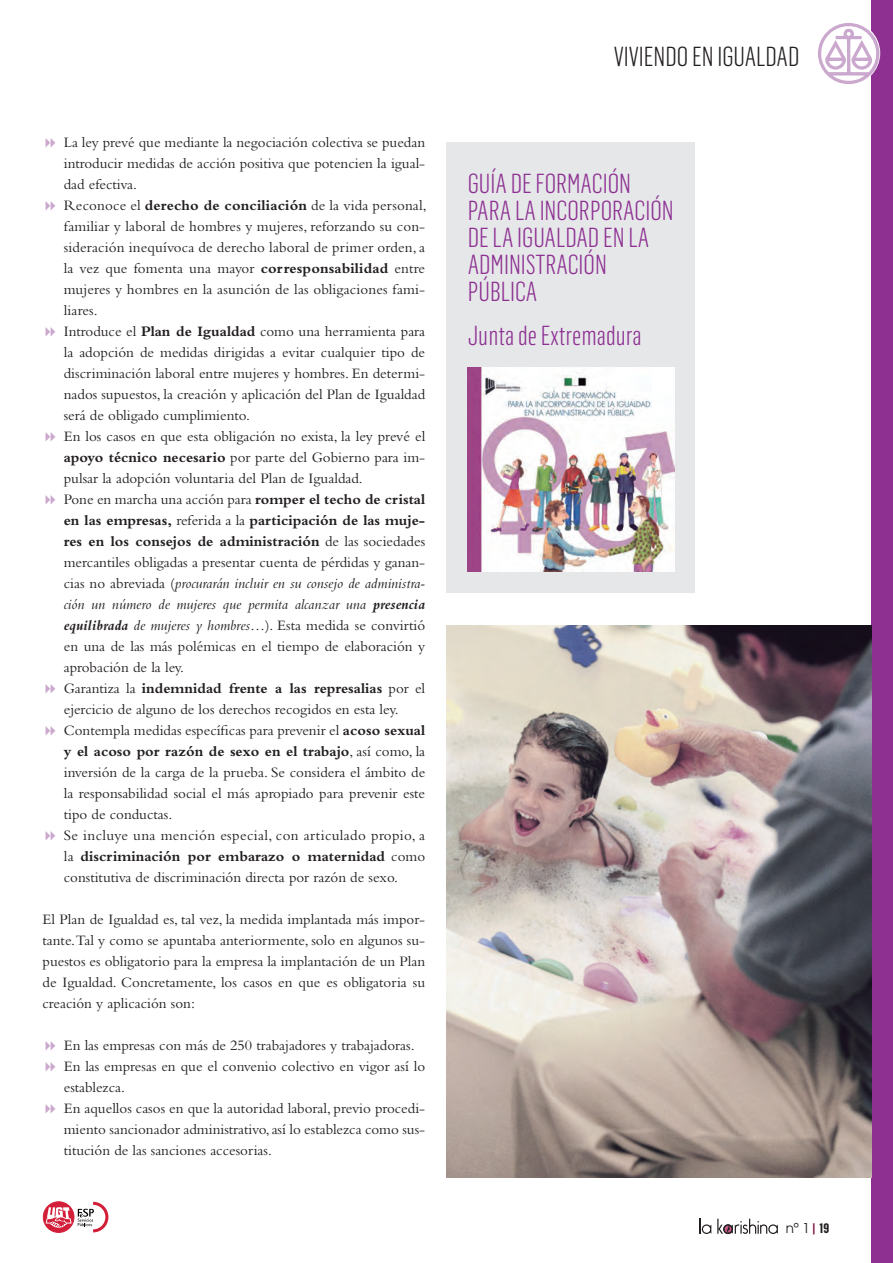
<style>
.page{position:relative;width:893px;height:1263px;background:#fff}
.page>*{position:absolute;margin:0;border:0;box-sizing:border-box;transform-origin:0 0}
.título_despiece{font:300 27px/27px "Flama Condensed";color:#8d3092}
.t1{font:300 27px "Flama Condensed";color:#231f20}
.texto_general{font:15px/21px "Bembo";color:#231f20;text-align:justify}
.t2{font:13.5px "Avant Garde";color:#231f20}
.s1{font-weight:700}
.s2{font-style:italic}
.s3{font-weight:700;font-style:italic}
.s4{font-family:"Flama Condensed";font-weight:900;color:#760a3e}
.s5{font-family:"Flama Condensed";font-weight:700}
</style>
<div class="page">
<div style="left:872px;top:0;width:21px;height:1263px;background:#8d3092"></div>
<svg style="left:43px;top:1201px;width:32px;height:32px"></svg>
<div style="left:43px;top:1201px;width:32px;height:32px;border:1px solid #fff;border-radius:50%"></div>
<div style="left:43px;top:1202px;width:31px;height:30px;background:#d31e39;border-radius:50%"></div>
<div style="left:43px;top:1202px;width:31px;height:30px;border:1px solid #d31e39;border-radius:50%"></div>
<svg style="left:46px;top:1207px;width:26px;height:21px"></svg>
<svg style="left:78px;top:1202px;width:30px;height:30px"></svg>
<svg style="left:700px;top:1219px;width:11px;height:15px"></svg>
<svg style="left:717px;top:1219px;width:61px;height:15px"></svg>
<svg style="left:818px;top:23px;width:61px;height:61px"></svg>
<img style="left:446px;top:625px;width:426px;height:553px">
<div style="left:446px;top:142px;width:248px;height:450px;background:#e6e7e9"></div>
<img style="left:468px;top:367px;width:207px;height:204px">
<p class="texto_general" style="left:64px;top:132px;width:363px">La ley prevé que mediante la negociación colectiva se puedan introducir medidas de acción positiva que potencien la igual&shy;dad efectiva.</p>
<p class="texto_general" style="left:64px;top:195px;width:364px">Reconoce el <span class="s1">derecho de conciliación</span> de la vida personal, familiar y laboral de hombres y mujeres, reforzando su con&shy;sideración inequívoca de derecho laboral de primer orden, a la vez que fomenta una mayor <span class="s1">corresponsabilidad</span> entre mujeres y hombres en la asunción de las obligaciones fami&shy;liares.</p>
<p class="texto_general" style="left:64px;top:321px;width:363px">Introduce el <span class="s1">Plan de Igualdad</span> como una herramienta para la adopción de medidas dirigidas a evitar cualquier tipo de discriminación laboral entre mujeres y hombres. En determi&shy;nados supuestos, la creación y aplicación del Plan de Igualdad será de obligado cumplimiento.</p>
<p class="texto_general" style="left:64px;top:426px;width:363px">En los casos en que esta obligación no exista, la ley prevé el <span class="s1">apoyo técnico necesario</span> por parte del Gobierno para im&shy;pulsar la adopción voluntaria del Plan de Igualdad.</p>
<p class="texto_general" style="left:64px;top:489px;width:363px">Pone en marcha una acción para <span class="s1">romper el techo de cristal en las empresas,</span> referida a la <span class="s1">participación de las muje&shy;res en los consejos de administración</span> de las sociedades mercantiles obligadas a presentar cuenta de pérdidas y ganan&shy;cias no abreviada (<span class="s2">procurarán incluir en su consejo de administra&shy;ción un número de mujeres que permita alcanzar una</span> <span class="s3">presencia equilibrada</span> <span class="s2">de mujeres y hombres…</span>). Esta medida se convirtió en una de las más polémicas en el tiempo de elaboración y aprobación de la ley.</p>
<p class="texto_general" style="left:64px;top:678px;width:363px">Garantiza la <span class="s1">indemnidad frente a las represalias</span> por el ejercicio de alguno de los derechos recogidos en esta ley.</p>
<p class="texto_general" style="left:64px;top:720px;width:363px">Contempla medidas específicas para prevenir el <span class="s1">acoso sexual y el acoso por razón de sexo en el trabajo</span>, así como, la inversión de la carga de la prueba. Se considera el ámbito de la responsabilidad social el más apropiado para prevenir este tipo de conductas.</p>
<p class="texto_general" style="left:64px;top:825px;width:363px">Se incluye una mención especial, con articulado propio, a la <span class="s1">discriminación por embarazo o maternidad</span> como constitutiva de discriminación directa por razón de sexo.</p>
<p class="texto_general" style="left:43px;top:909px;width:384px">El Plan de Igualdad es, tal vez, la medida implantada más impor&shy;tante. Tal y como se apuntaba anteriormente, solo en algunos su&shy;puestos es obligatorio para la empresa la implantación de un Plan de Igualdad. Concretamente, los casos en que es obligatoria su creación y aplicación son:</p>
<p class="texto_general" style="left:64px;top:1035px;width:352px">En las empresas con más de 250 trabajadores y trabajadoras.</p>
<p class="texto_general" style="left:64px;top:1056px;width:363px">En las empresas en que el convenio colectivo en vigor así lo establezca.</p>
<p class="texto_general" style="left:64px;top:1098px;width:363px">En aquellos casos en que la autoridad laboral, previo procedi&shy;miento sancionador administrativo, así lo establezca como sus&shy;titución de las sanciones accesorias.</p>
<h1 class="t1" style="left:614px;top:40px;width:187px">VIVIENDO EN IGUALDAD</h1>
<p class="título_despiece" style="left:468px;top:169px;width:207px">GUÍA DE FORMACIÓN<br>PARA LA INCORPORACIÓN<br>DE LA IGUALDAD EN LA<br>ADMINISTRACIÓN<br>PÚBLICA</p>
<p class="título_despiece" style="left:468px;top:321px;width:176px">Junta de Extremadura</p>
<p class="t2" style="left:786px;top:1220px;width:45px">nº 1 <span class="s4">|</span> <span class="s5">19</span></p>
</div>
